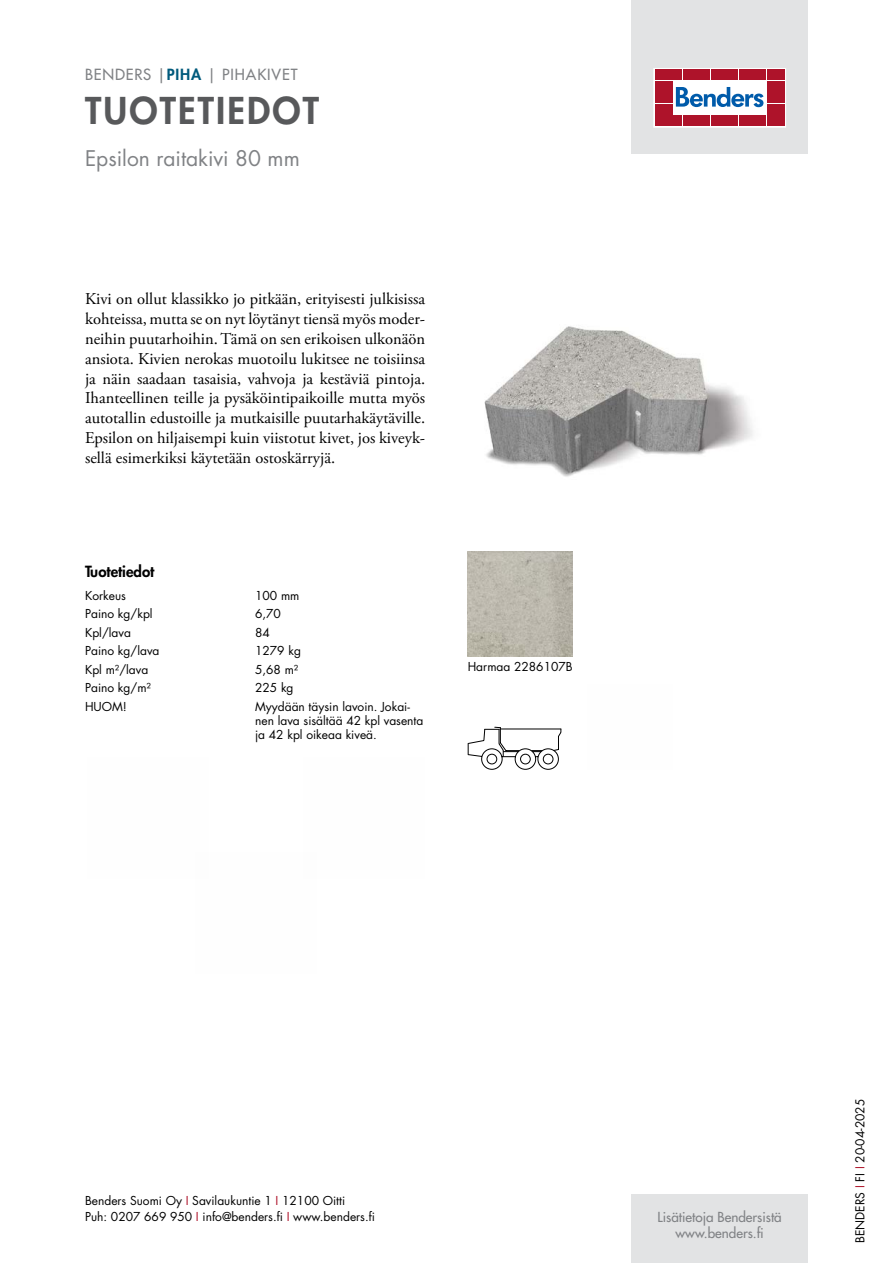
<style>
.page{position:relative;width:893px;height:1263px;background:#fff}
.page>*{position:absolute;margin:0;border:0;box-sizing:border-box;transform-origin:0 0}
.t1{font:800 36px "Futura Std";letter-spacing:.06em;color:#58595b}
.t2{font:21px "Futura Std";color:#808285}
.t3{font:16.5px/19.8px "Adobe Garamond Pro";color:#000;text-align:justify}
.t4{font:500 15px "Futura Std";letter-spacing:.06em;color:#808285}
.t5{font:800 15px "Futura Std";color:#000}
.t6{font:500 13.5px/16.2px "Futura Std";color:#808285;text-align:center}
.t7{font:12px/14.4px "Futura Std";color:#000}
.s1{font-weight:800;color:#005a7c}
.s2{color:#ae132a}
</style>
<div class="page">
<div style="left:631px;top:0;width:177px;height:153px;background:#e2e3e4"></div>
<div style="left:631px;top:1195px;width:177px;height:68px;background:#e2e3e4"></div>
<svg style="left:656px;top:70px;width:128px;height:55px;background:#ebc6cc"></svg>
<div style="left:654px;top:68px;width:132px;height:59px;border:1px solid #fff"></div>
<div style="left:655px;top:70px;width:8px;height:10px;background:#ae132a"></div>
<div style="left:664px;top:70px;width:8px;height:10px;background:#ae132a"></div>
<div style="left:655px;top:81px;width:8px;height:10px;background:#ae132a"></div>
<div style="left:664px;top:81px;width:8px;height:10px;background:#ae132a"></div>
<div style="left:655px;top:93px;width:8px;height:10px;background:#ae132a"></div>
<div style="left:664px;top:93px;width:8px;height:10px;background:#ae132a"></div>
<div style="left:655px;top:104px;width:8px;height:11px;background:#ae132a"></div>
<div style="left:664px;top:104px;width:8px;height:11px;background:#ae132a"></div>
<div style="left:655px;top:116px;width:8px;height:10px;background:#ae132a"></div>
<div style="left:664px;top:116px;width:8px;height:10px;background:#ae132a"></div>
<div style="left:674px;top:70px;width:8px;height:10px;background:#ae132a"></div>
<div style="left:683px;top:70px;width:8px;height:10px;background:#ae132a"></div>
<div style="left:692px;top:70px;width:8px;height:10px;background:#ae132a"></div>
<div style="left:702px;top:70px;width:8px;height:10px;background:#ae132a"></div>
<div style="left:711px;top:70px;width:8px;height:10px;background:#ae132a"></div>
<div style="left:720px;top:70px;width:8px;height:10px;background:#ae132a"></div>
<div style="left:730px;top:70px;width:8px;height:10px;background:#ae132a"></div>
<div style="left:739px;top:70px;width:8px;height:10px;background:#ae132a"></div>
<div style="left:748px;top:70px;width:8px;height:10px;background:#ae132a"></div>
<div style="left:758px;top:70px;width:8px;height:10px;background:#ae132a"></div>
<div style="left:674px;top:116px;width:8px;height:10px;background:#ae132a"></div>
<div style="left:683px;top:116px;width:8px;height:10px;background:#ae132a"></div>
<div style="left:692px;top:116px;width:8px;height:10px;background:#ae132a"></div>
<div style="left:702px;top:116px;width:8px;height:10px;background:#ae132a"></div>
<div style="left:711px;top:116px;width:8px;height:10px;background:#ae132a"></div>
<div style="left:720px;top:116px;width:8px;height:10px;background:#ae132a"></div>
<div style="left:730px;top:116px;width:8px;height:10px;background:#ae132a"></div>
<div style="left:739px;top:116px;width:8px;height:10px;background:#ae132a"></div>
<div style="left:748px;top:116px;width:8px;height:10px;background:#ae132a"></div>
<div style="left:758px;top:116px;width:8px;height:10px;background:#ae132a"></div>
<div style="left:767px;top:70px;width:8px;height:10px;background:#ae132a"></div>
<div style="left:776px;top:70px;width:8px;height:10px;background:#ae132a"></div>
<div style="left:767px;top:81px;width:8px;height:10px;background:#ae132a"></div>
<div style="left:776px;top:81px;width:8px;height:10px;background:#ae132a"></div>
<div style="left:767px;top:93px;width:8px;height:10px;background:#ae132a"></div>
<div style="left:776px;top:93px;width:8px;height:10px;background:#ae132a"></div>
<div style="left:767px;top:104px;width:8px;height:11px;background:#ae132a"></div>
<div style="left:776px;top:104px;width:8px;height:11px;background:#ae132a"></div>
<div style="left:767px;top:116px;width:8px;height:10px;background:#ae132a"></div>
<div style="left:776px;top:116px;width:8px;height:10px;background:#ae132a"></div>
<svg style="left:676px;top:87px;width:87px;height:20px;background:#89b3d7"></svg>
<img style="left:484px;top:326px;width:269px;height:151px">
<img style="left:468px;top:552px;width:105px;height:105px">
<svg style="left:468px;top:727px;width:93px;height:43px"></svg>
<p class="t4" style="left:85px;top:65px;width:214px">BENDERS |<span class="s1">PIHA</span> | PIHAKIVET</p>
<h1 class="t1" style="left:85px;top:87px;width:236px">TUOTETIEDOT</h1>
<p class="t2" style="left:85px;top:144px;width:216px">Epsilon raitakivi 80 mm</p>
<p class="t3" style="left:85px;top:290px;width:342px">Kivi on ollut klassikko jo pitkään, erityisesti julkisissa kohteissa, mutta se on nyt löytänyt tiensä myös moder&shy;neihin puutarhoihin. Tämä on sen erikoisen ulkonäön ansiota. Kivien nerokas muotoilu lukitsee ne toisiinsa ja näin saadaan tasaisia, vahvoja ja kestäviä pintoja.<br>Ihanteellinen teille ja pysäköintipaikoille mutta myös autotallin edustoille ja mutkaisille puutarhakäytäville.<br>Epsilon on hiljaisempi kuin viistotut kivet, jos kiveyk&shy;sellä esimerkiksi käytetään ostoskärryjä.</p>
<p class="t5" style="left:85px;top:562px;width:71px">Tuotetiedot</p>
<p class="t7" style="left:85px;top:589px;width:42px">Korkeus</p>
<p class="t7" style="left:255px;top:589px;width:46px">100 mm</p>
<p class="t7" style="left:85px;top:607px;width:69px">Paino kg/kpl</p>
<p class="t7" style="left:255px;top:607px;width:27px">6,70</p>
<p class="t7" style="left:85px;top:625px;width:47px">Kpl/lava</p>
<p class="t7" style="left:255px;top:625px;width:16px">84</p>
<p class="t7" style="left:85px;top:644px;width:76px">Paino kg/lava</p>
<p class="t7" style="left:255px;top:644px;width:47px">1279 kg</p>
<p class="t7" style="left:85px;top:662px;width:65px">Kpl m²/lava</p>
<p class="t7" style="left:255px;top:662px;width:45px">5,68 m²</p>
<p class="t7" style="left:85px;top:681px;width:67px">Paino kg/m²</p>
<p class="t7" style="left:255px;top:681px;width:40px">225 kg</p>
<p class="t7" style="left:85px;top:699px;width:43px">HUOM!</p>
<p class="t7" style="left:255px;top:699px;width:170px">Myydään täysin lavoin. Jokai&shy;nen lava sisältää 42 kpl vasenta ja 42 kpl oikeaa kiveä.</p>
<p class="t7" style="left:468px;top:660px;width:106px">Harmaa 2286107B</p>
<p class="t7" style="left:85px;top:1192px;width:291px;line-height:16.5px">Benders Suomi Oy <span class="s2">I</span> Savilaukuntie 1 <span class="s2">I</span> 12100 Oitti<br>Puh: 0207 669 950 <span class="s2">I</span> info@benders.fi <span class="s2">I</span> www.benders.fi</p>
<p class="t6" style="left:658px;top:1209px;width:126px">Lisätietoja Bendersistä www.benders.fi</p>
<p class="t7" style="left:853px;top:1243px;width:146px;rotate:-90deg">BENDERS <span class="s2">I</span> FI <span class="s2">I</span> 20-04-2025</p>
</div>
